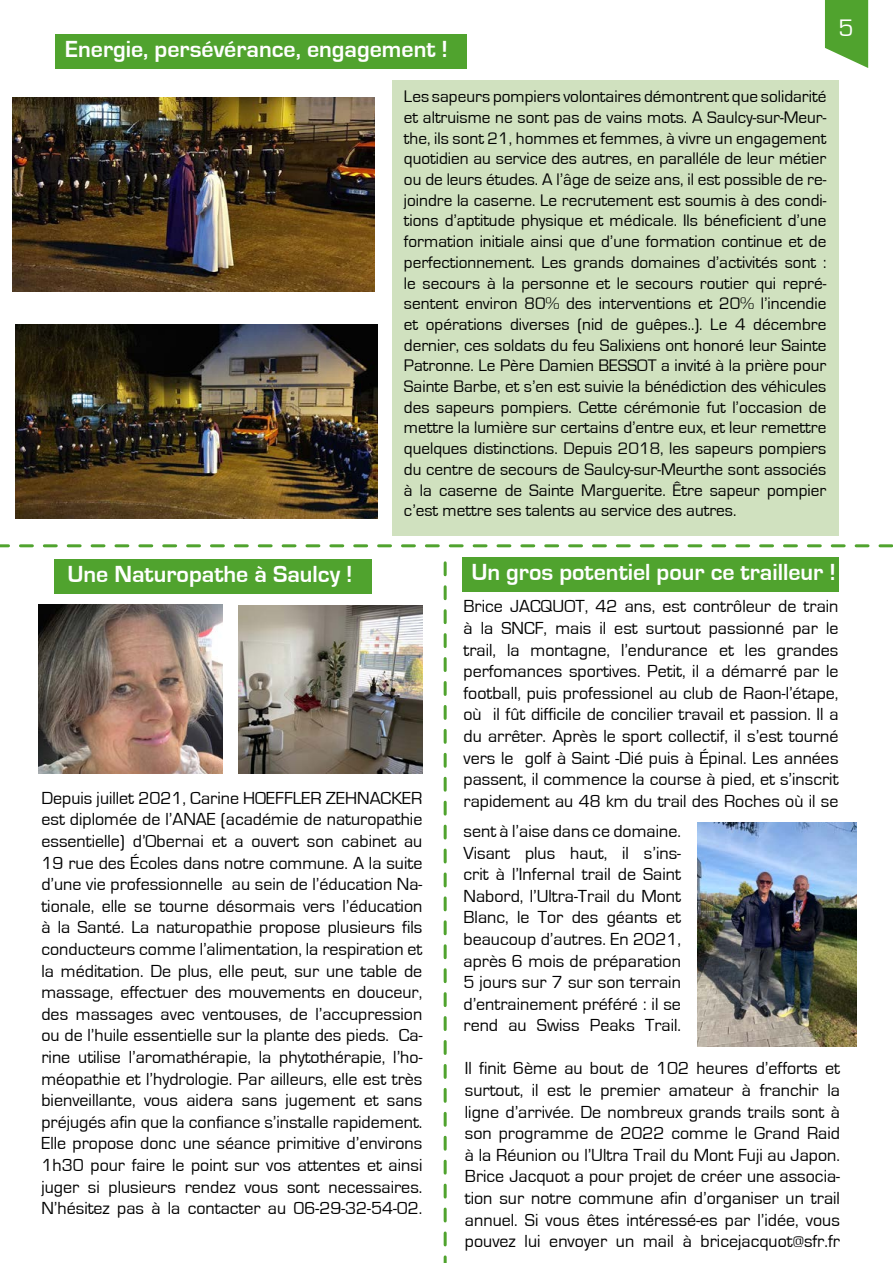
<style>
.page{position:relative;width:893px;height:1263px;background:#fff}
.page>*{position:absolute;margin:0;border:0;box-sizing:border-box;transform-origin:0 0}
.t1{font:24.6px "Eurostile";color:#fff}
.t2{font:700 24px "Eurostile";color:#fff}
.t3{font:18px/21.6px "Eurostile";color:#000;text-align:justify}
.t4{font:17.25px/20.7px "Eurostile";color:#000;text-align:justify}
</style>
<div class="page">
<div style="left:55px;top:34px;width:412px;height:34px;background:#50a32e"></div>
<svg style="left:825px;top:0;width:43px;height:68px;background:#69b04c"></svg>
<div style="left:393px;top:80px;width:446px;height:456px;background:#d0e1bf"></div>
<img style="left:13px;top:97px;width:361px;height:194px">
<img style="left:16px;top:325px;width:361px;height:194px">
<svg style="left:0;top:544px;width:893px;height:3px"></svg>
<svg style="left:444px;top:563px;width:3px;height:700px"></svg>
<div style="left:54px;top:559px;width:317px;height:34px;background:#50a32e"></div>
<div style="left:462px;top:557px;width:377px;height:34px;background:#50a32e"></div>
<img style="left:697px;top:823px;width:159px;height:223px">
<img style="left:38px;top:604px;width:185px;height:170px">
<img style="left:238px;top:606px;width:184px;height:168px">
<h2 class="t2" style="left:65px;top:36px;width:384px">Energie, persévérance, engagement !</h2>
<p class="t4" style="left:404px;top:87px;width:424px">Les sapeurs pompiers volontaires démontrent que solidarité et altruisme ne sont pas de vains mots. A Saulcy-sur-Meur&shy;the, ils sont 21, hommes et femmes, à vivre un engagement quotidien au service des autres, en paralléle de leur métier ou de leurs études. A l’âge de seize ans, il est possible de re&shy;joindre la caserne. Le recrutement est soumis à des condi&shy;tions d’aptitude physique et médicale. Ils béneficient d’une formation initiale ainsi que d’une formation continue et de perfectionnement. Les grands domaines d’activités sont : le secours à la personne et le secours routier qui repré&shy;sentent environ 80% des interventions et 20% l’incendie et opérations diverses (nid de guêpes..). Le 4 décembre dernier, ces soldats du feu Salixiens ont honoré leur Sainte Patronne. Le Père Damien BESSOT a invité à la prière pour Sainte Barbe, et s’en est suivie la bénédiction des véhicules des sapeurs pompiers. Cette cérémonie fut l’occasion de mettre la lumière sur certains d’entre eux, et leur remettre quelques distinctions. Depuis 2018, les sapeurs pompiers du centre de secours de Saulcy-sur-Meurthe sont associés à la caserne de Sainte Marguerite. Être sapeur pompier c’est mettre ses talents au service des autres.</p>
<h1 class="t1" style="left:839px;top:15px;width:17px">5</h1>
<h2 class="t2" style="left:67px;top:561px;width:287px">Une Naturopathe à Saulcy !</h2>
<h2 class="t2" style="left:471px;top:559px;width:366px">Un gros potentiel pour ce trailleur !</h2>
<p class="t3" style="left:463px;top:596px;width:377px">Brice JACQUOT, 42 ans, est contrôleur de train à la SNCF, mais il est surtout passionné par le trail, la montagne, l’endurance et les grandes perfomances sportives. Petit, il a démarré par le football, puis professionel au club de Raon-l’étape, où il fût difficile de concilier travail et passion. Il a du arrêter. Après le sport collectif, il s’est tourné vers le golf à Saint -Dié puis à Épinal. Les années passent, il commence la course à pied, et s’inscrit rapidement au 48 km du trail des Roches où il se</p>
<p class="t3" style="left:41px;top:787px;width:382px">Depuis juillet 2021, Carine HOEFFLER ZEHNACKER est diplomée de l’ANAE (académie de naturopathie essentielle) d’Obernai et a ouvert son cabinet au 19 rue des Écoles dans notre commune. A la suite d’une vie professionnelle au sein de l’éducation Na&shy;tionale, elle se tourne désormais vers l’éducation à la Santé. La naturopathie propose plusieurs fils conducteurs comme l’alimentation, la respiration et la méditation. De plus, elle peut, sur une table de massage, effectuer des mouvements en douceur, des massages avec ventouses, de l’accupression ou de l’huile essentielle sur la plante des pieds. Ca&shy;rine utilise l’aromathérapie, la phytothérapie, l’ho&shy;méopathie et l’hydrologie. Par ailleurs, elle est très bienveillante, vous aidera sans jugement et sans préjugés afin que la confiance s’installe rapidement.<br>Elle propose donc une séance primitive d’environs 1h30 pour faire le point sur vos attentes et ainsi juger si plusieurs rendez vous sont necessaires.<br>N’hésitez pas à la contacter au 06-29-32-54-02.</p>
<p class="t3" style="left:463px;top:821px;width:219px">sent à l’aise dans ce domaine.<br>Visant plus haut, il s’ins&shy;crit à l’Infernal trail de Saint Nabord, l’Ultra-Trail du Mont Blanc, le Tor des géants et beaucoup d’autres. En 2021, après 6 mois de préparation 5 jours sur 7 sur son terrain d’entrainement préféré : il se rend au Swiss Peaks Trail.</p>
<p class="t3" style="left:465px;top:1058px;width:377px">Il finit 6ème au bout de 102 heures d’efforts et surtout, il est le premier amateur à franchir la ligne d’arrivée. De nombreux grands trails sont à son programme de 2022 comme le Grand Raid à la Réunion ou l’Ultra Trail du Mont Fuji au Japon.<br>Brice Jacquot a pour projet de créer une associa&shy;tion sur notre commune afin d’organiser un trail annuel. Si vous êtes intéressé-es par l’idée, vous pouvez lui envoyer un mail à bricejacquot@sfr.fr</p>
</div>
